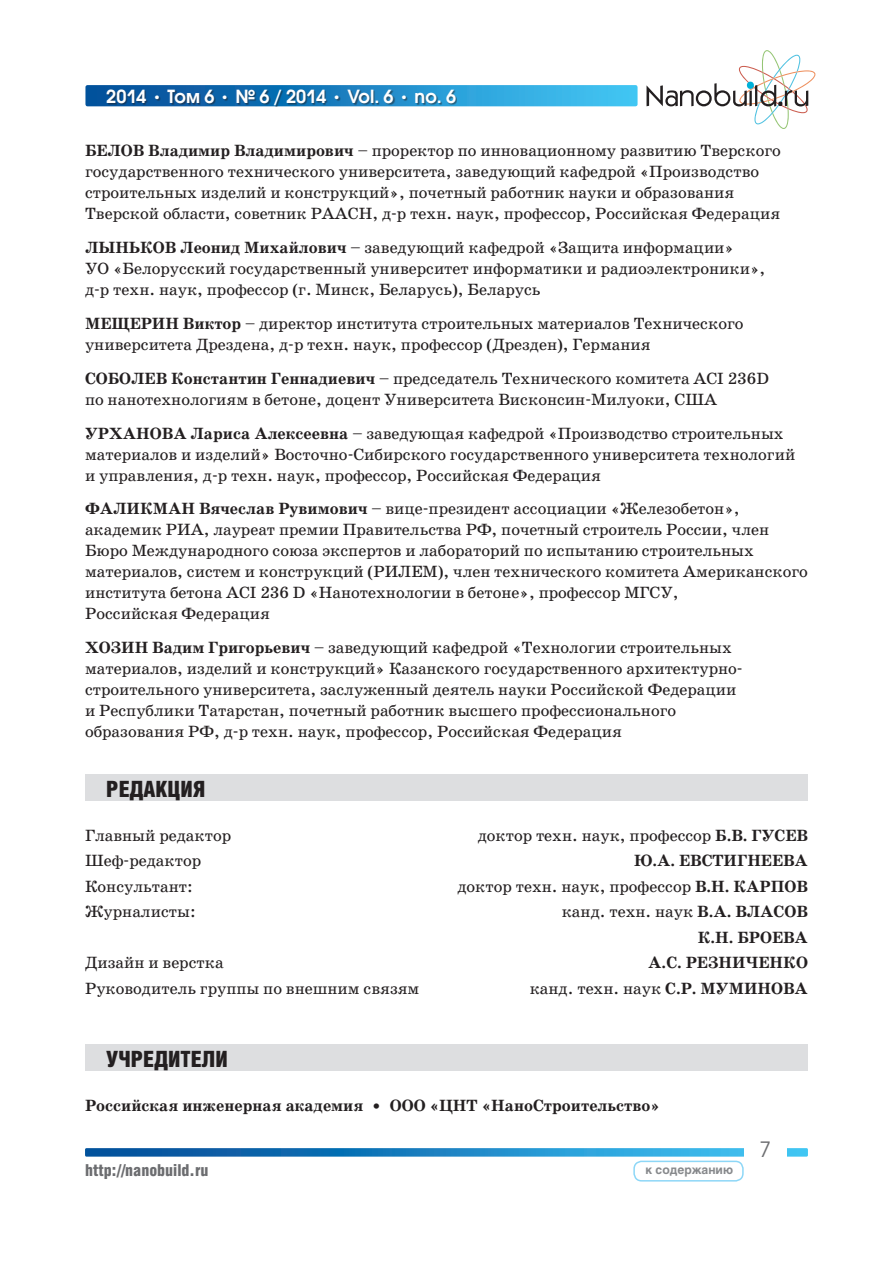
<style>
.page{position:relative;width:893px;height:1263px;background:#fff}
.page>*{position:absolute;margin:0;border:0;box-sizing:border-box;transform-origin:0 0}
.t1{font:900 22.5px "Helios Cond";color:#231f20}
.t2{font:21px "Avant Garde Gothic C";color:#6c6d70}
.t3{font:600 18px "Avant Garde Gothic C";color:#fff}
.t4{font:16.5px/21px "School Book C";color:#231f20}
.t5{font:700 16.5px/25.5px "School Book C";color:#231f20;text-align:right}
.t6{font:900 16.5px "Helios Cond";color:#6c6d70}
.t7{font:700 12px "Helios";color:#87898c}
.s1{font-family:"School Book C";font-weight:700}
.s2{font-weight:700}
.s3{font-weight:400}
.s4{font-family:"Avant Garde Gothic C";font-weight:400}
</style>
<div class="page">
<svg style="left:85px;top:1148px;width:723px;height:8px;background:#2085c3"></svg>
<div style="left:744px;top:1137px;width:43px;height:19px;background:#fff"></div>
<div style="left:633px;top:1160px;width:111px;height:21px;border:2px solid #8dd7f7;border-radius:7px"></div>
<div style="left:85px;top:85px;width:553px;height:21px;background:linear-gradient(to right,#004694,#42c8f7);border-radius:2px"></div>
<div style="left:108px;top:90px;width:349px;height:17px;background:#231f20;opacity:.5"></div>
<svg style="left:646px;top:50px;width:169px;height:79px"></svg>
<div style="left:85px;top:774px;width:723px;height:26px;background:#dddee0"></div>
<div style="left:85px;top:1044px;width:723px;height:26px;background:#dddee0"></div>
<p class="t3" style="left:106px;top:85px;width:351px">2014 <span class="s1">•</span> Том 6 <span class="s1">•</span> № 6 / 2014 <span class="s1">•</span> Vol. 6 <span class="s1">•</span> no. 6</p>
<p class="t4" style="left:85px;top:141px;width:697px"><span class="s2">БЕЛОВ Владимир Владимирович</span> – проректор по инновационному развитию Тверского государственного технического университета, заведующий кафедрой «Производство строительных изделий и конструкций», почетный работник науки и образования Тверской области, советник РААСН, д-р техн. наук, профессор, Российская Федерация</p>
<p class="t4" style="left:85px;top:237px;width:682px"><span class="s2">ЛЫНЬКОВ Леонид Михайлович</span> – заведующий кафедрой «Защита информации»<br>УО «Белорусский государственный университет информатики и радиоэлектроники», д-р техн. наук, профессор (г. Минск, Беларусь), Беларусь</p>
<p class="t4" style="left:85px;top:313px;width:660px"><span class="s2">МЕЩЕРИН Виктор</span> – директор института строительных материалов Технического университета Дрездена, д-р техн. наук, профессор (Дрезден), Германия</p>
<p class="t4" style="left:85px;top:368px;width:685px"><span class="s2">СОБОЛЕВ Константин Геннадиевич</span> – председатель Технического комитета ACI 236D по нанотехнологиям в бетоне, доцент Университета Висконсин-Милуоки, США</p>
<p class="t4" style="left:85px;top:423px;width:712px"><span class="s2">УРХАНОВА Лариса Алексеевна</span> – заведующая кафедрой «Производство строительных материалов и изделий» Восточно-Сибирского государственного университета технологий и управления, д-р техн. наук, профессор, Российская Федерация</p>
<p class="t4" style="left:85px;top:498px;width:724px"><span class="s2">ФАЛИКМАН Вячеслав Рувимович</span> – вице-президент ассоциации «Железобетон», академик РИА, лауреат премии Правительства РФ, почетный строитель России, член Бюро Международного союза экспертов и лабораторий по испытанию строительных материалов, систем и конструкций (РИЛЕМ), член технического комитета Американского института бетона ACI 236 D «Нанотехнологии в бетоне», профессор МГСУ,<br>Российская Федерация</p>
<p class="t4" style="left:85px;top:637px;width:659px"><span class="s2">ХОЗИН Вадим Григорьевич</span> – заведующий кафедрой «Технологии строительных материалов, изделий и конструкций» Казанского государственного архитектурно&shy;строительного университета, заслуженный деятель науки Российской Федерации и Республики Татарстан, почетный работник высшего профессионального образования РФ, д-р техн. наук, профессор, Российская Федерация</p>
<h1 class="t1" style="left:106px;top:776px;width:101px">РЕДАКЦИЯ</h1>
<p class="t4" style="left:85px;top:825px;width:148px">Главный редактор</p>
<p class="t4" style="left:478px;top:825px;width:297px">доктор техн. наук, профессор <span class="s2">Б.В. Гусев</span></p>
<p class="t4" style="left:85px;top:850px;width:118px">Шеф-редактор</p>
<p class="t5" style="left:634px;top:849px;width:69px">Ю.А. Евстигнеева</p>
<p class="t4" style="left:85px;top:876px;width:109px">Консультант:</p>
<p class="t4" style="left:457px;top:876px;width:302px">доктор техн. наук, профессор <span class="s2">В.Н. Карпов</span></p>
<p class="t4" style="left:85px;top:901px;width:112px">Журналисты:</p>
<p class="t5" style="left:562px;top:900px;width:200px"><span class="s3">канд. техн. наук</span> В.А. Власов<br>К.Н. Броева</p>
<p class="t4" style="left:85px;top:952px;width:140px">Дизайн и верстка</p>
<p class="t5" style="left:648px;top:951px;width:84px">А.С. Резниченко</p>
<p class="t4" style="left:85px;top:978px;width:336px">Руководитель группы по внешним связям</p>
<p class="t4" style="left:530px;top:978px;width:201px">канд. техн. наук <span class="s2">С.Р. Муминова</span></p>
<h1 class="t1" style="left:106px;top:1046px;width:123px">УЧРЕДИТЕЛИ</h1>
<p class="t5" style="left:85px;top:1093px;width:576px">Российская инженерная академия <span class="s4">•</span> ООО «ЦНТ «НаноСтроительство»</p>
<p class="t6" style="left:85px;top:1161px;width:125px">http://nanobuild.ru</p>
<p class="t7" style="left:645px;top:1163px;width:89px">к содержанию</p>
<p class="t2" style="left:760px;top:1136px;width:13px">7</p>
</div>
